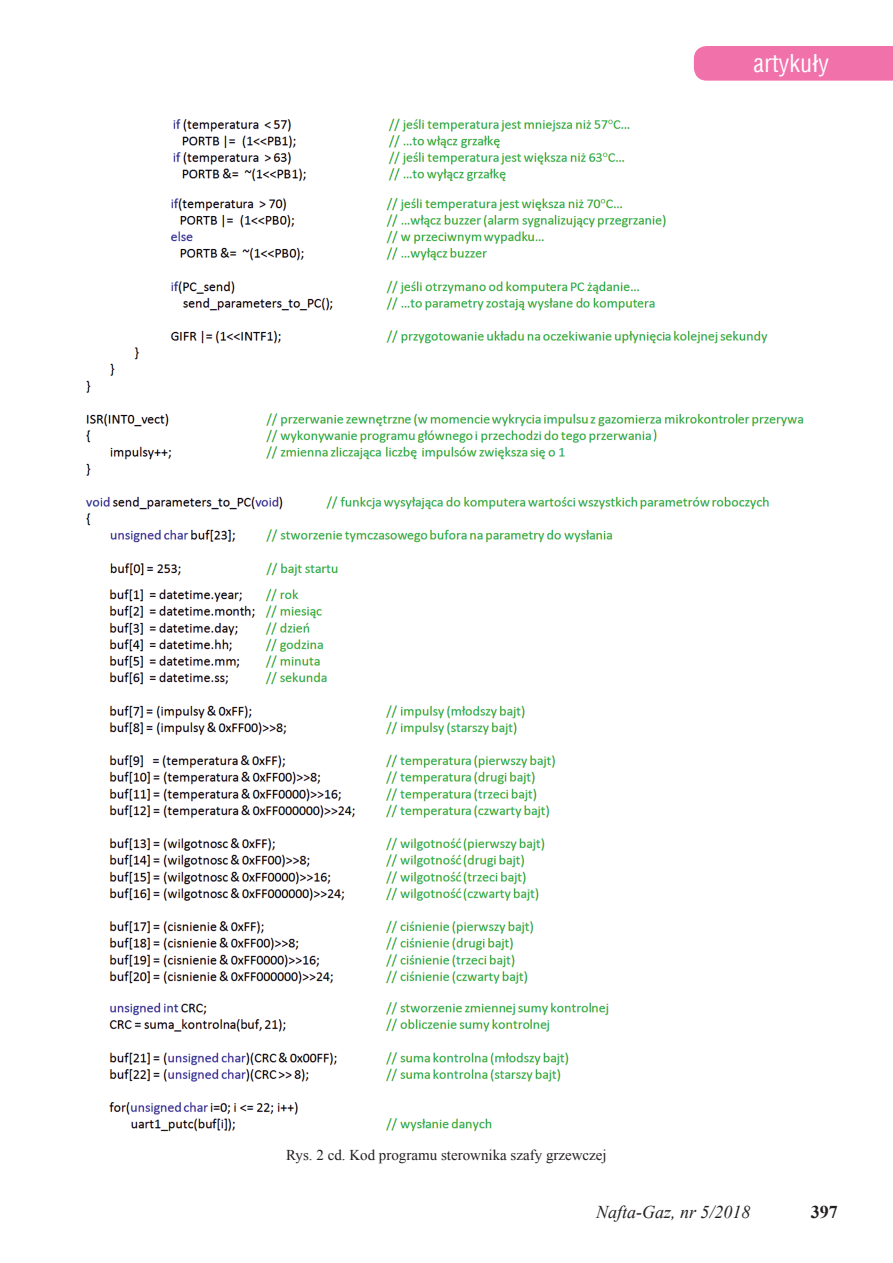
<style>
.page{position:relative;width:893px;height:1263px;background:#fff}
.page>*{position:absolute;margin:0;border:0;box-sizing:border-box;transform-origin:0 0}
.t1{font:24px "Switzerland Condensed";color:#fff}
.t2{font:italic 18px "Times New Roman";color:#231f20}
.t3{font:700 18px "Times New Roman";color:#231f20}
.t4{font:15px "Times New Roman";color:#231f20}
</style>
<div class="page">
<div style="left:694px;top:46px;width:199px;height:35px;background:#f171ab"></div>
<img style="left:86px;top:118px;width:718px;height:1014px">
<h1 class="t1" style="left:754px;top:48px;width:77px">artykuły</h1>
<p class="t4" style="left:286px;top:1145px;width:322px">Rys. 2 cd. Kod programu sterownika szafy grzewczej</p>
<p class="t2" style="left:596px;top:1200px;width:156px">Nafta-Gaz, nr 5/2018</p>
<p class="t3" style="left:811px;top:1199px;width:28px">397</p>
</div>
